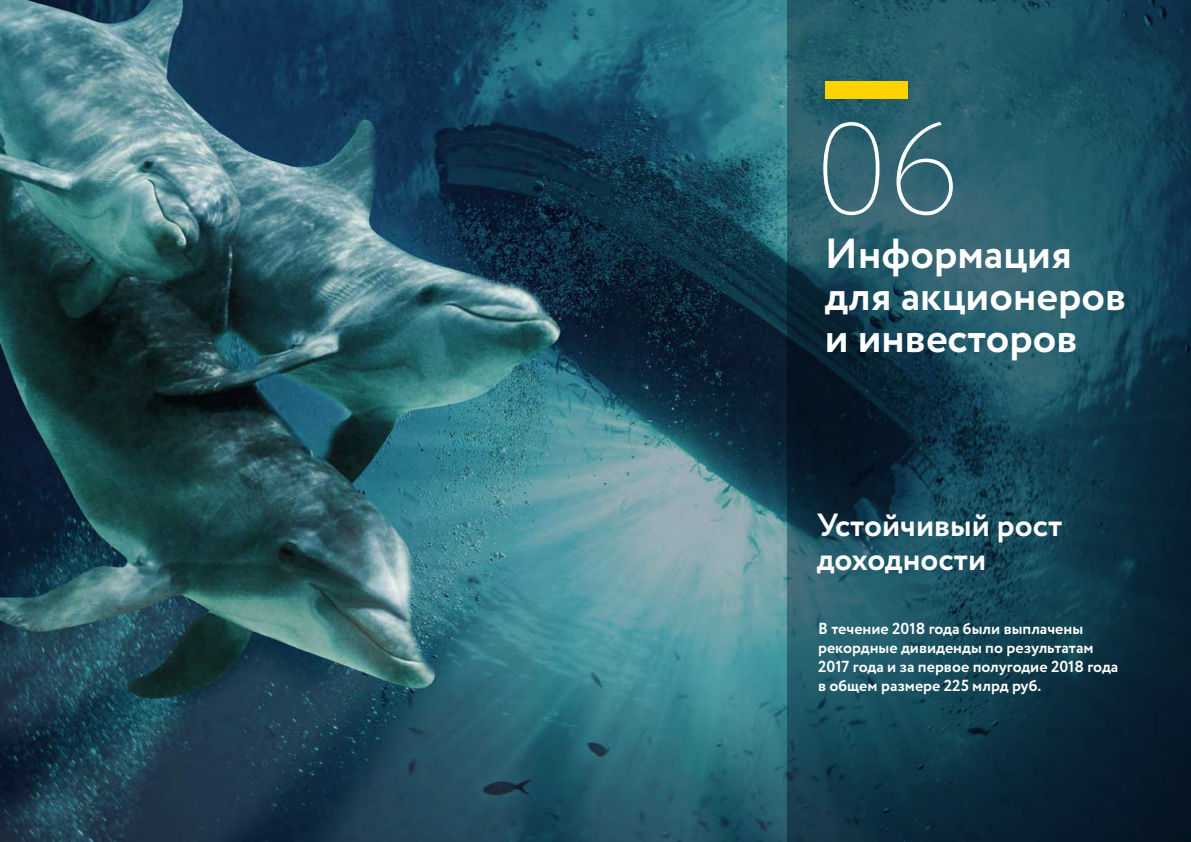
<style>
.page{position:relative;width:1191px;height:842px;background:#fff}
.page>*{position:absolute;margin:0;border:0;box-sizing:border-box;transform-origin:0 0}
.t1{font:200 130px "Circe";color:#fff}
.t2{font:700 42px/42px "Circe";color:#fff}
.t3{font:700 32px/34px "Circe";color:#fff}
.t4{font:700 16px/19.2px "Circe";color:#fff}
</style>
<div class="page">
<img style="left:0;top:0;width:787px;height:842px">
<svg style="left:787px;top:0;width:404px;height:842px;background:#184454"></svg>
<div style="left:825px;top:81px;width:82px;height:18px;background:#ffd300"></div>
<h1 class="t1" style="left:814px;top:85px;width:148px">06</h1>
<h2 class="t2" style="left:825px;top:235px;width:303px">Информация для акционеров и инвесторов</h2>
<h3 class="t3" style="left:816px;top:509px;width:247px">Устойчивый рост доходности</h3>
<p class="t4" style="left:818px;top:619px;width:302px">В течение 2018 года были выплачены рекордные дивиденды по результатам 2017 года и за первое полугодие 2018 года в общем размере 225 млрд руб.</p>
</div>
